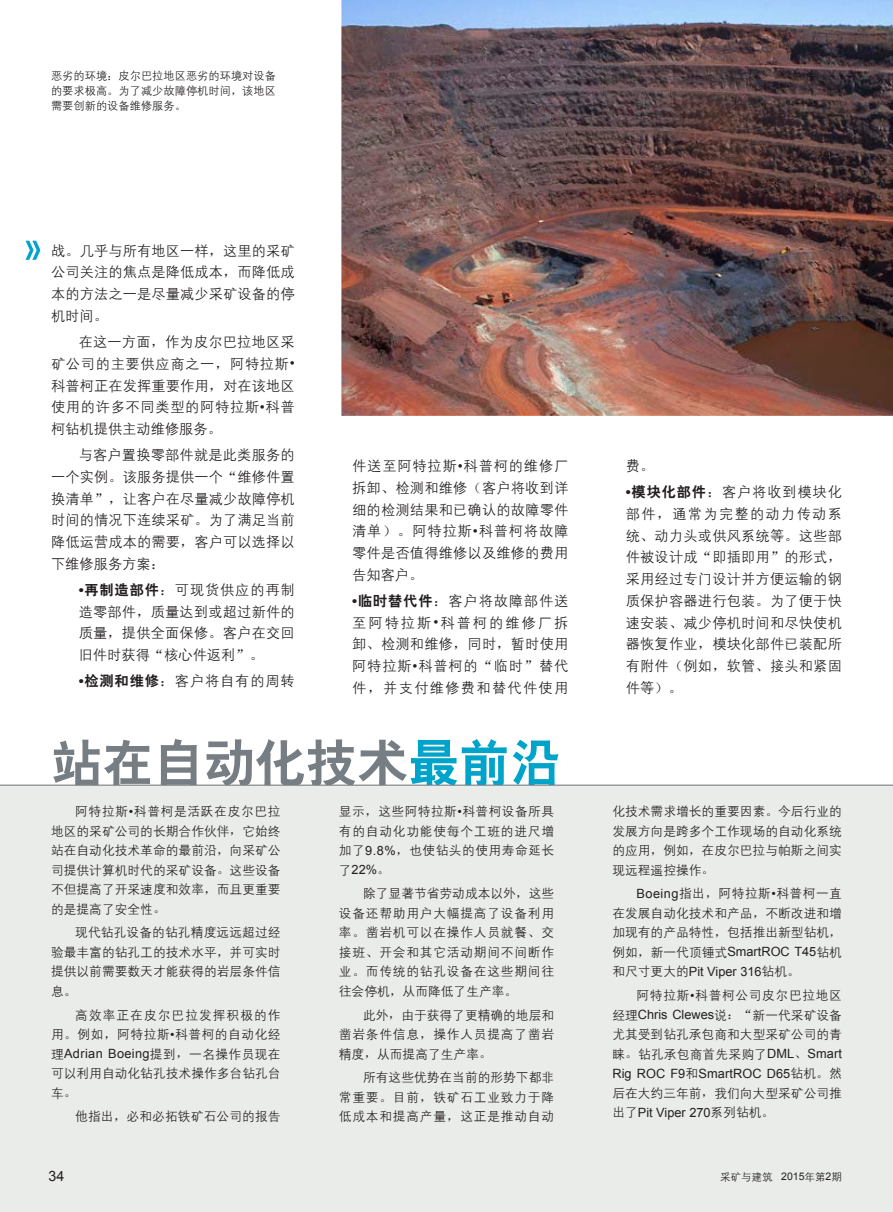
<style>
.page{position:relative;width:893px;height:1212px;background:#fff}
.page>*{position:absolute;margin:0;border:0;box-sizing:border-box;transform-origin:0 0}
.Head_22pt_U_67_Bold{font:51px "H Yb 2 gj";color:#767e84}
.特集_赤松本文e{font:14.25px/21.8px "H Yg 2 gj";letter-spacing:.01em;color:#231f20;text-align:justify}
.特集_赤松本文e-2{font:14.25px "H Yg 2 gj";letter-spacing:.06em;color:#231f20}
.t1{font:14.25px "Arial";color:#231f20}
.特集_赤松本文e-3{font:12.75px/19.5px "H Yg 2 gj";color:#231f20;text-align:justify}
.Captions{font:11.25px/15px "H Yg 2 gj";color:#231f20;text-align:justify}
.t2{font:10.5px "H Yg 2 gj";color:#231f20}
.s1{font-family:"Sim Sun"}
.s2{font-family:"Arial"}
.s3{font-family:"Arial";font-weight:700}
.s4{font-family:"H Yb 2 gj"}
.s5{color:#00a4ca}
</style>
<div class="page">
<img style="left:341px;top:0;width:552px;height:416px">
<div style="left:0;top:784px;width:893px;height:428px;background:#e9ece9"></div>
<svg style="left:26px;top:241px;width:14px;height:19px"></svg>
<p class="Captions" style="left:51px;top:68px;width:226px">恶劣的环境<span class="s1">：</span>皮尔巴拉地区恶劣的环境对设备的要求极高<span class="s1">。</span>为了减少故障停机时间<span class="s1">，</span>该地区需要创新的设备维修服务<span class="s1">。</span></p>
<p class="特集_赤松本文e" style="left:51px;top:240px;width:245px">战<span class="s1">。</span>几乎与所有地区一样<span class="s1">，</span>这里的采矿公司关注的焦点是降低成本<span class="s1">，</span>而降低成本的方法之一是尽量减少采矿设备的停机时间<span class="s1">。</span></p>
<p class="特集_赤松本文e" style="left:51px;top:331px;width:245px;text-indent:28px">在这一方面<span class="s1">，</span>作为皮尔巴拉地区采矿公司的主要供应商之一<span class="s1">，</span>阿特拉斯<span class="s2">•</span>科普柯正在发挥重要作用<span class="s1">，</span>对在该地区使用的许多不同类型的阿特拉斯<span class="s2">•</span>科普柯钻机提供主动维修服务<span class="s1">。</span></p>
<p class="特集_赤松本文e" style="left:51px;top:444px;width:245px;text-indent:28px">与客户置换零部件就是此类服务的一个实例<span class="s1">。</span>该服务提供一个<span class="s1">“</span>维修件置换清单<span class="s1">”，</span>让客户在尽量减少故障停机时间的情况下连续采矿<span class="s1">。</span>为了满足当前降低运营成本的需要<span class="s1">，</span>客户可以选择以下维修服务方案<span class="s1">：</span></p>
<p class="特集_赤松本文e" style="left:79px;top:579px;width:218px"><span class="s3">•</span><span class="s4">再制造部件</span><span class="s1">：</span>可现货供应的再制造零部件<span class="s1">，</span>质量达到或超过新件的质量<span class="s1">，</span>提供全面保修<span class="s1">。</span>客户在交回旧件时获得<span class="s1">“</span>核心件返利<span class="s1">”。</span></p>
<p class="特集_赤松本文e-2" style="left:79px;top:674px;width:218px"><span class="s3">•</span><span class="s4">检测和维修</span><span class="s1">：</span>客户将自有的周转</p>
<p class="特集_赤松本文e" style="left:352px;top:455px;width:218px">件送至阿特拉斯<span class="s2">•</span>科普柯的维修厂拆卸<span class="s1">、</span>检测和维修<span class="s1">（</span>客户将收到详细的检测结果和已确认的故障零件清单<span class="s1">）。</span>阿特拉斯<span class="s2">•</span>科普柯将故障零件是否值得维修以及维修的费用告知客户<span class="s1">。</span></p>
<p class="特集_赤松本文e" style="left:352px;top:590px;width:218px"><span class="s3">•</span><span class="s4">临时替代件</span><span class="s1">：</span>客户将故障部件送至阿特拉斯<span class="s2">•</span>科普柯的维修厂拆卸<span class="s1">、</span>检测和维修<span class="s1">，</span>同时<span class="s1">，</span>暂时使用阿特拉斯<span class="s2">•</span>科普柯的<span class="s1">“</span>临时<span class="s1">”</span>替代件<span class="s1">，</span>并支付维修费和替代件使用</p>
<p class="Head_22pt_U_67_Bold" style="left:51px;top:737px;width:512px">站在自动化技术<span class="s5">最前沿</span></p>
<p class="特集_赤松本文e-3" style="left:51px;top:801px;width:231px;text-indent:24px">阿特拉斯<span class="s2">•</span>科普柯是活跃在皮尔巴拉地区的采矿公司的长期合作伙伴<span class="s1">，</span>它始终站在自动化技术革命的最前沿<span class="s1">，</span>向采矿公司提供计算机时代的采矿设备<span class="s1">。</span>这些设备不但提高了开采速度和效率<span class="s1">，</span>而且更重要的是提高了安全性<span class="s1">。</span></p>
<p class="特集_赤松本文e-3" style="left:51px;top:923px;width:231px;text-indent:24px">现代钻孔设备的钻孔精度远远超过经验最丰富的钻孔工的技术水平<span class="s1">，</span>并可实时提供以前需要数天才能获得的岩层条件信息<span class="s1">。</span></p>
<p class="特集_赤松本文e-3" style="left:51px;top:1005px;width:231px;text-indent:24px">高效率正在皮尔巴拉发挥积极的作用<span class="s1">。</span>例如<span class="s1">，</span>阿特拉斯<span class="s2">•</span>科普柯的自动化经理<span class="s2">Adrian Boeing</span>提到<span class="s1">，</span>一名操作员现在可以利用自动化钻孔技术操作多台钻孔台车<span class="s1">。</span></p>
<p class="特集_赤松本文e-3" style="left:75px;top:1107px;width:207px">他指出<span class="s1">，</span>必和必拓铁矿石公司的报告</p>
<p class="特集_赤松本文e-3" style="left:339px;top:801px;width:217px">显示<span class="s1">，</span>这些阿特拉斯<span class="s2">•</span>科普柯设备所具有的自动化功能使每个工班的进尺增加了<span class="s2">9.8%</span><span class="s1">，</span>也使钻头的使用寿命延长了<span class="s2">22%</span><span class="s1">。</span></p>
<p class="特集_赤松本文e-3" style="left:339px;top:884px;width:217px;text-indent:24px">除了显著节省劳动成本以外<span class="s1">，</span>这些设备还帮助用户大幅提高了设备利用率<span class="s1">。</span>凿岩机可以在操作人员就餐<span class="s1">、</span>交接班<span class="s1">、</span>开会和其它活动期间不间断作业<span class="s1">。</span>而传统的钻孔设备在这些期间往往会停机<span class="s1">，</span>从而降低了生产率<span class="s1">。</span></p>
<p class="特集_赤松本文e-3" style="left:339px;top:1005px;width:217px;text-indent:24px">此外<span class="s1">，</span>由于获得了更精确的地层和凿岩条件信息<span class="s1">，</span>操作人员提高了凿岩精度<span class="s1">，</span>从而提高了生产率<span class="s1">。</span></p>
<p class="特集_赤松本文e-3" style="left:339px;top:1068px;width:217px;text-indent:24px">所有这些优势在当前的形势下都非常重要<span class="s1">。</span>目前<span class="s1">，</span>铁矿石工业致力于降低成本和提高产量<span class="s1">，</span>这正是推动自动</p>
<p class="特集_赤松本文e" style="left:626px;top:455px;width:30px">费<span class="s1">。</span></p>
<p class="特集_赤松本文e" style="left:626px;top:481px;width:218px"><span class="s3">•</span><span class="s4">模块化部件</span><span class="s1">：</span>客户将收到模块化部件<span class="s1">，</span>通常为完整的动力传动系统<span class="s1">、</span>动力头或供风系统等<span class="s1">。</span>这些部件被设计成<span class="s1">“</span>即插即用<span class="s1">”</span>的形式<span class="s1">，</span>采用经过专门设计并方便运输的钢质保护容器进行包装<span class="s1">。</span>为了便于快速安装<span class="s1">、</span>减少停机时间和尽快使机器恢复作业<span class="s1">，</span>模块化部件已装配所有附件<span class="s1">（</span>例如<span class="s1">，</span>软管<span class="s1">、</span>接头和紧固件等<span class="s1">）。</span></p>
<p class="特集_赤松本文e-3" style="left:612px;top:801px;width:231px">化技术需求增长的重要因素<span class="s1">。</span>今后行业的发展方向是跨多个工作现场的自动化系统的应用<span class="s1">，</span>例如<span class="s1">，</span>在皮尔巴拉与帕斯之间实现远程遥控操作<span class="s1">。</span></p>
<p class="特集_赤松本文e-3" style="left:612px;top:883px;width:231px;text-indent:24px"><span class="s2">Boeing</span>指出<span class="s1">，</span>阿特拉斯<span class="s2">•</span>科普柯一直在发展自动化技术和产品<span class="s1">，</span>不断改进和增加现有的产品特性<span class="s1">，</span>包括推出新型钻机<span class="s1">，</span>例如<span class="s1">，</span>新一代顶锤式<span class="s2">SmartROC T45</span>钻机和尺寸更大的<span class="s2">Pit Viper 316</span>钻机<span class="s1">。</span></p>
<p class="特集_赤松本文e-3" style="left:612px;top:985px;width:231px;text-indent:24px">阿特拉斯<span class="s2">•</span>科普柯公司皮尔巴拉地区经理<span class="s2">Chris Clewes</span>说<span class="s1">：“</span>新一代采矿设备尤其受到钻孔承包商和大型采矿公司的青睐<span class="s1">。</span>钻孔承包商首先采购了<span class="s2">DML</span><span class="s1">、</span><span class="s2">Smart Rig ROC F9</span>和<span class="s2">SmartROC D65</span>钻机<span class="s1">。</span>然后在大约三年前<span class="s1">，</span>我们向大型采矿公司推出了<span class="s2">Pit Viper 270</span>系列钻机<span class="s1">。</span></p>
<p class="t1" style="left:48px;top:1166px;width:17px">34</p>
<p class="t2" style="left:720px;top:1171px;width:123px">采矿与建筑 <span class="s2">2015</span>年第<span class="s2">2</span>期</p>
</div>
